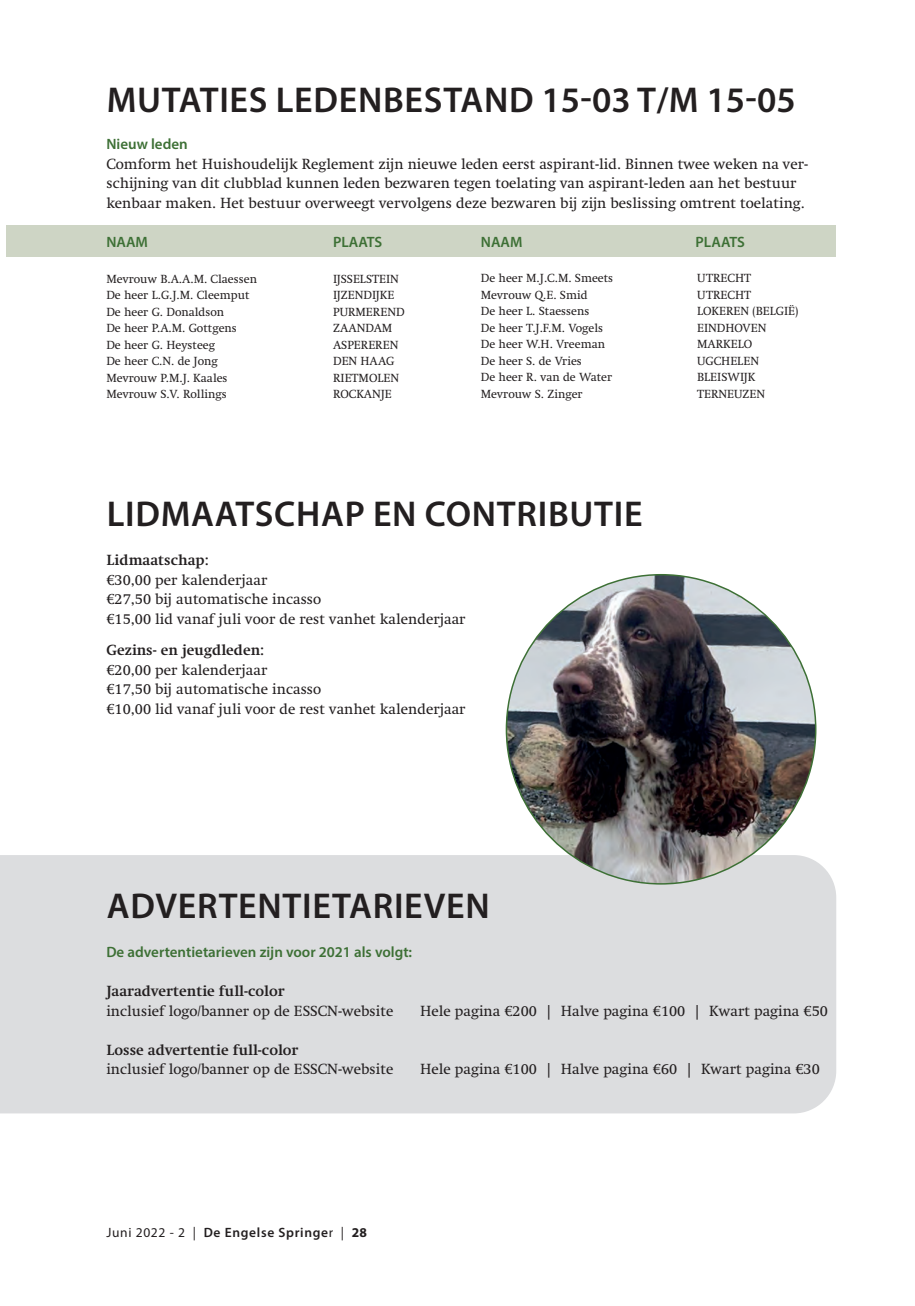
<style>
.page{position:relative;width:915px;height:1306px;background:#fff}
.page>*{position:absolute;margin:0;border:0;box-sizing:border-box;transform-origin:0 0}
.t1{font:600 36px "Myriad Pro";letter-spacing:.02em;color:#231f20}
.t2{font:15px/19.5px "Swift LT Pro";color:#231f20}
.t3{font:700 15px "Swift LT Pro";color:#231f20}
.t4{font:600 15px "Myriad Pro";color:#3d7035}
.t5{font:600 13.5px "Myriad Pro";letter-spacing:.05em;color:#231f20}
.t6{font:12px "Swift LT Pro";color:#231f20}
.s1{font-weight:400}
.s2{font-weight:700}
</style>
<div class="page">
<div style="left:6px;top:226px;width:830px;height:31px;background:#ced5c5"></div>
<div style="left:0;top:855px;width:836px;height:258px;background:#dcdddf"></div>
<img style="left:506px;top:574px;width:309px;height:309px;border-radius:155px">
<h1 class="t1" style="left:107px;top:77px;width:690px">MUTATIES LEDENBESTAND 15-03 T/M 15-05</h1>
<p class="t4" style="left:106px;top:135px;width:83px">Nieuw leden</p>
<p class="t2" style="left:106px;top:154px;width:703px">Comform het Huishoudelijk Reglement zijn nieuwe leden eerst aspirant-lid. Binnen twee weken na ver&shy;schijning van dit clubblad kunnen leden bezwaren tegen toelating van aspirant-leden aan het bestuur kenbaar maken. Het bestuur overweegt vervolgens deze bezwaren bij zijn beslissing omtrent toelating.</p>
<p class="t4" style="left:106px;top:232px;width:43px">NAAM</p>
<p class="t4" style="left:333px;top:232px;width:51px">PLAATS</p>
<p class="t6" style="left:106px;top:272px;width:152px">Mevrouw B.A.A.M. Claessen</p>
<p class="t6" style="left:333px;top:272px;width:67px">IJSSELSTEIN</p>
<p class="t6" style="left:106px;top:288px;width:145px">De heer L.G.J.M. Cleemput</p>
<p class="t6" style="left:333px;top:288px;width:63px">IJZENDIJKE</p>
<p class="t6" style="left:106px;top:305px;width:119px">De heer G. Donaldson</p>
<p class="t6" style="left:333px;top:305px;width:73px">PURMEREND</p>
<p class="t6" style="left:106px;top:321px;width:132px">De heer P.A.M. Gottgens</p>
<p class="t6" style="left:333px;top:321px;width:61px">ZAANDAM</p>
<p class="t6" style="left:106px;top:338px;width:110px">De heer G. Heysteeg</p>
<p class="t6" style="left:333px;top:338px;width:67px">ASPEREREN</p>
<p class="t6" style="left:106px;top:354px;width:113px">De heer C.N. de Jong</p>
<p class="t6" style="left:333px;top:354px;width:63px">DEN HAAG</p>
<p class="t6" style="left:106px;top:371px;width:123px">Mevrouw P.M.J. Kaales</p>
<p class="t6" style="left:333px;top:371px;width:67px">RIETMOLEN</p>
<p class="t6" style="left:106px;top:387px;width:122px">Mevrouw S.V. Rollings</p>
<p class="t6" style="left:333px;top:387px;width:60px">ROCKANJE</p>
<p class="t4" style="left:480px;top:232px;width:43px">NAAM</p>
<p class="t4" style="left:695px;top:232px;width:51px">PLAATS</p>
<p class="t6" style="left:480px;top:271px;width:134px">De heer M.J.C.M. Smeets</p>
<p class="t6" style="left:696px;top:271px;width:55px">UTRECHT</p>
<p class="t6" style="left:480px;top:287px;width:108px">Mevrouw Q.E. Smid</p>
<p class="t6" style="left:696px;top:287px;width:55px">UTRECHT</p>
<p class="t6" style="left:480px;top:304px;width:110px">De heer L. Staessens</p>
<p class="t6" style="left:696px;top:304px;width:103px">LOKEREN (BELGIË)</p>
<p class="t6" style="left:480px;top:320px;width:124px">De heer T.J.F.M. Vogels</p>
<p class="t6" style="left:696px;top:320px;width:71px">EINDHOVEN</p>
<p class="t6" style="left:480px;top:337px;width:126px">De heer W.H. Vreeman</p>
<p class="t6" style="left:696px;top:337px;width:57px">MARKELO</p>
<p class="t6" style="left:480px;top:353px;width:103px">De heer S. de Vries</p>
<p class="t6" style="left:696px;top:353px;width:63px">UGCHELEN</p>
<p class="t6" style="left:480px;top:370px;width:133px">De heer R. van de Water</p>
<p class="t6" style="left:696px;top:370px;width:60px">BLEISWIJK</p>
<p class="t6" style="left:480px;top:386px;width:103px">Mevrouw S. Zinger</p>
<p class="t6" style="left:696px;top:386px;width:69px">TERNEUZEN</p>
<h1 class="t1" style="left:107px;top:491px;width:537px">LIDMAATSCHAP EN CONTRIBUTIE</h1>
<p class="t3" style="left:106px;top:551px;width:104px">Lidmaatschap:</p>
<p class="t2" style="left:106px;top:570px;width:361px">€30,00 per kalenderjaar<br>€27,50 bij automatische incasso<br>€15,00 lid vanaf juli voor de rest vanhet kalenderjaar</p>
<p class="t3" style="left:106px;top:641px;width:159px">Gezins- en jeugdleden:</p>
<p class="t2" style="left:106px;top:660px;width:361px">€20,00 per kalenderjaar<br>€17,50 bij automatische incasso<br>€10,00 lid vanaf juli voor de rest vanhet kalenderjaar</p>
<h1 class="t1" style="left:107px;top:883px;width:384px">ADVERTENTIETARIEVEN</h1>
<p class="t4" style="left:106px;top:942px;width:307px">De advertentietarieven zijn voor 2021 als volgt:</p>
<p class="t3" style="left:106px;top:982px;width:180px">Jaaradvertentie full-color</p>
<p class="t2" style="left:106px;top:1000px;width:288px">inclusief logo/banner op de ESSCN-website</p>
<p class="t2" style="left:420px;top:1000px;width:409px">Hele pagina €200 | Halve pagina €100 | Kwart pagina €50</p>
<p class="t3" style="left:106px;top:1040px;width:194px">Losse advertentie full-color</p>
<p class="t2" style="left:106px;top:1059px;width:288px">inclusief logo/banner op de ESSCN-website</p>
<p class="t2" style="left:420px;top:1059px;width:401px">Hele pagina €100 | Halve pagina €60 | Kwart pagina €30</p>
<p class="t5" style="left:106px;top:1223px;width:262px"><span class="s1">Juni 2022 - 2 |</span> De Engelse Springe<span class="s1">r |</span> <span class="s2">28</span></p>
</div>
